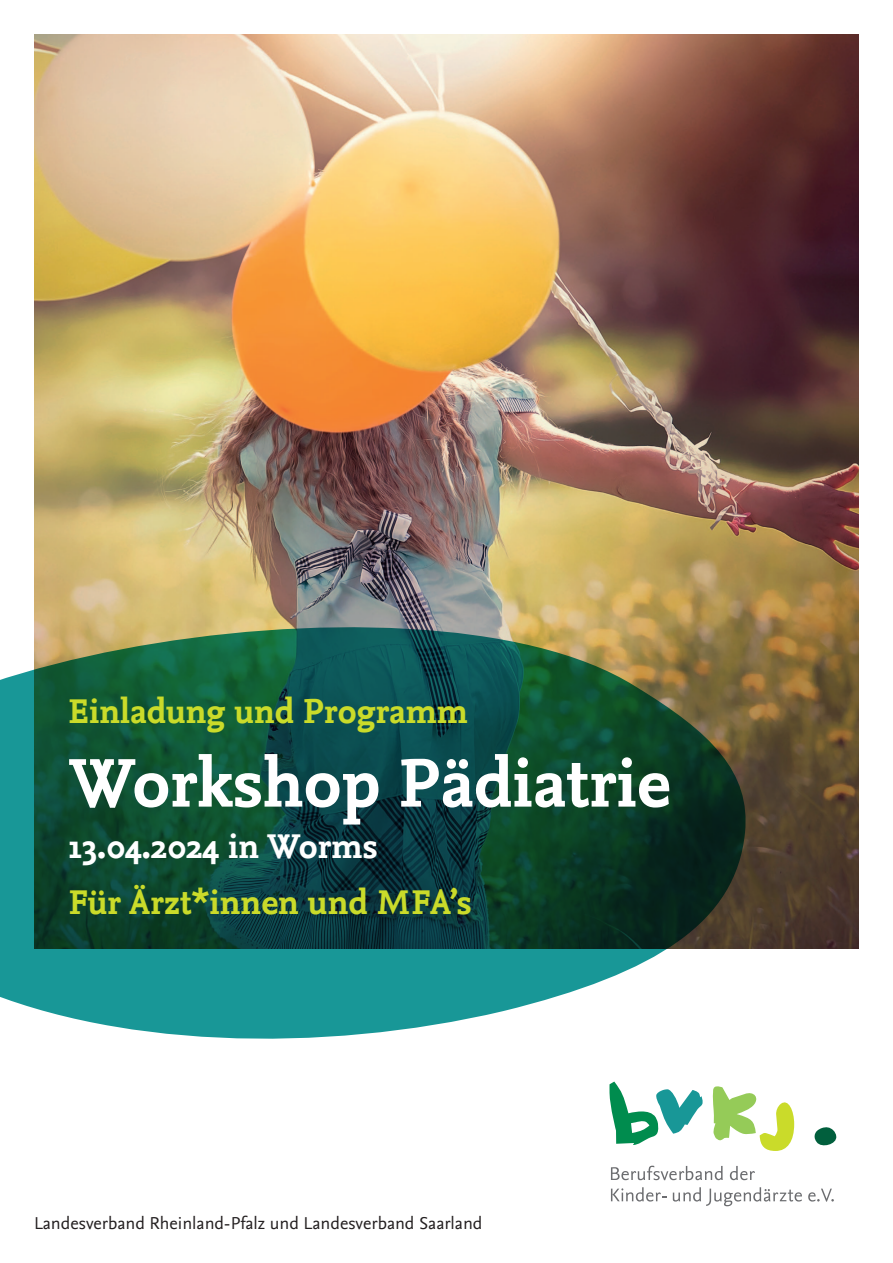
<style>
.page{position:relative;width:893px;height:1263px;background:#fff}
.page>*{position:absolute;margin:0;border:0;box-sizing:border-box;transform-origin:0 0}
.t1{font:700 72px "Nexus Mix Web W03";color:#fff}
.t2{font:700 36px "Nexus Mix Web W03";color:#cadb2a}
.t3{font:700 36px "Nexus Mix Web W03";color:#fff}
.t4{font:18px "Nexus Sans";color:#231f20}
</style>
<div class="page">
<img style="left:34px;top:34px;width:825px;height:914px">
<svg style="left:814px;top:1127px;width:23px;height:19px"></svg>
<svg style="left:609px;top:1081px;width:94px;height:64px"></svg>
<svg style="left:712px;top:1086px;width:82px;height:65px"></svg>
<svg style="left:611px;top:1166px;width:112px;height:14px"></svg>
<svg style="left:730px;top:1166px;width:25px;height:14px"></svg>
<svg style="left:611px;top:1187px;width:55px;height:14px"></svg>
<svg style="left:673px;top:1187px;width:129px;height:19px"></svg>
<svg style="left:808px;top:1188px;width:26px;height:13px"></svg>
<svg style="left:0;top:626px;width:747px;height:413px;background:#2c6759"></svg>
<h2 class="t2" style="left:68px;top:690px;width:401px">Einladung und Programm</h2>
<h1 class="t1" style="left:68px;top:742px;width:604px">Workshop Pädiatrie</h1>
<h2 class="t3" style="left:68px;top:826px;width:311px">13.04.2024 in Worms</h2>
<h2 class="t2" style="left:68px;top:882px;width:405px">Für Ärzt*innen und MFA’s</h2>
<p class="t4" style="left:34px;top:1211px;width:450px">Landesverband Rheinland-Pfalz und Landesverband Saarland</p>
</div>
